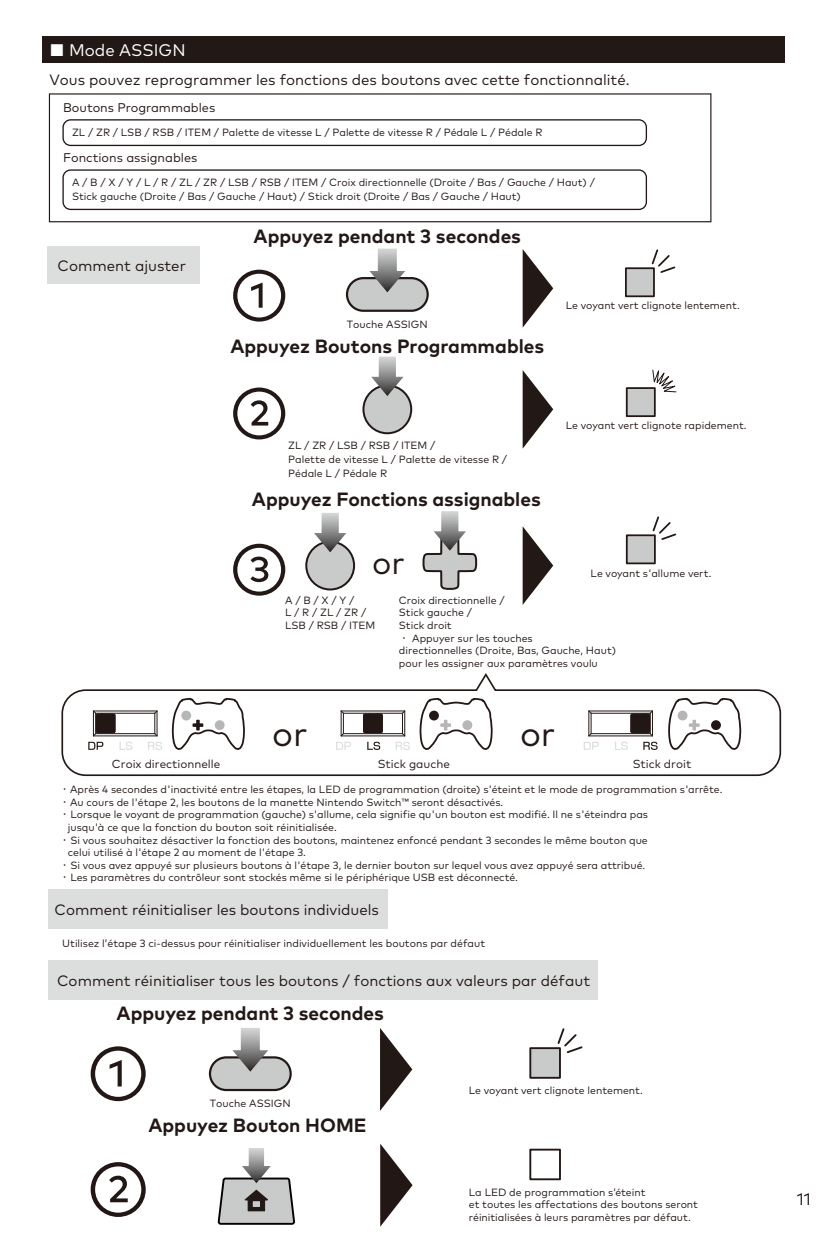
<style>
.page{position:relative;width:834px;height:1251px;background:#fff}
.page>*{position:absolute;margin:0;border:0;box-sizing:border-box;transform-origin:0 0}
.t1{font:62.1px "Mark OT";color:#221714}
.t2{font:62.1px "Mark OT";color:#221815}
.t3{font:58.8px/117.9px "Mark OT";color:#221815}
.t4{font:34.8px "Mark OT";color:#221815}
.t5{font:32.1px "Mark OT";color:#221815}
.t6{font:700 19.2px "Mark OT";color:#221815}
.t7{font:16.8px "Mark OT";color:#fff}
.t8{font:16.8px "Mark OT";color:#221815}
.t9{font:15px "Mark OT";color:#221815}
.t10{font:12.6px "Mark OT";color:#221815}
.t11{font:11.7px "Mark OT";color:#221815}
.t12{font:10.5px/12.6px "Mark OT";color:#221815}
.s1{font-family:"SST Jp Pro"}
</style>
<div class="page">
<div style="left:48px;top:889px;width:339px;height:39px;background:#dcdddd"></div>
<svg style="left:380px;top:1144px;width:32px;height:82px"></svg>
<div style="left:529px;top:1148px;width:32px;height:31px;background:#fff;border:2px solid #221714"></div>
<div style="left:48px;top:959px;width:549px;height:40px;background:#dcdddd"></div>
<svg style="left:380px;top:1028px;width:32px;height:82px"></svg>
<div style="left:529px;top:1046px;width:32px;height:32px;background:#c9caca;border:2px solid #221815"></div>
<svg style="left:556px;top:1028px;width:27px;height:26px"></svg>
<div style="left:42px;top:36px;width:742px;height:27px;background:#221815"></div>
<div style="left:625px;top:387px;width:30px;height:30px;background:#c9caca;border:2px solid #221815"></div>
<svg style="left:651px;top:369px;width:26px;height:24px"></svg>
<svg style="left:522px;top:370px;width:31px;height:78px"></svg>
<svg style="left:522px;top:526px;width:31px;height:78px"></svg>
<div style="left:625px;top:534px;width:30px;height:30px;background:#c9caca;border:2px solid #221815"></div>
<svg style="left:651px;top:516px;width:26px;height:25px"></svg>
<div style="left:363px;top:385px;width:48px;height:48px;background:#c9caca;border-radius:50%"></div>
<div style="left:362px;top:384px;width:50px;height:50px;border:2px solid #221815;border-radius:50%"></div>
<div style="left:306px;top:541px;width:48px;height:48px;background:#c9caca;border-radius:50%"></div>
<div style="left:305px;top:540px;width:50px;height:50px;border:2px solid #221815;border-radius:50%"></div>
<svg style="left:522px;top:249px;width:31px;height:78px"></svg>
<div style="left:625px;top:267px;width:29px;height:30px;background:#c9caca;border:2px solid #221815"></div>
<svg style="left:650px;top:249px;width:26px;height:25px"></svg>
<svg style="left:371px;top:356px;width:32px;height:40px"></svg>
<svg style="left:314px;top:513px;width:32px;height:39px"></svg>
<svg style="left:422px;top:511px;width:55px;height:79px"></svg>
<div style="left:49px;top:93px;width:662px;height:129px;border:1px solid #221714"></div>
<div style="left:62px;top:119px;width:585px;height:27px;border:1px solid #221815;border-radius:7px"></div>
<div style="left:62px;top:169px;width:585px;height:41px;border:1px solid #221815;border-radius:7px"></div>
<div style="left:48px;top:246px;width:152px;height:38px;background:#dcdddd"></div>
<svg style="left:61px;top:673px;width:720px;height:103px"></svg>
<hr style="left:93px;top:710px;width:64px;height:1px;background:#221714">
<hr style="left:93px;top:735px;width:64px;height:1px;background:#221714">
<hr style="left:96px;top:733px;width:59px;height:1px;background:#221714">
<hr style="left:96px;top:712px;width:59px;height:1px;background:#221714">
<svg style="left:88px;top:710px;width:44px;height:39px"></svg>
<svg style="left:148px;top:710px;width:14px;height:39px"></svg>
<svg style="left:172px;top:696px;width:74px;height:56px"></svg>
<div style="left:181px;top:710px;width:10px;height:10px;background:#b6b6b6;border-radius:50%"></div>
<div style="left:215px;top:720px;width:9px;height:10px;background:#b6b6b6;border-radius:50%"></div>
<hr style="left:341px;top:710px;width:63px;height:1px;background:#221714">
<hr style="left:341px;top:735px;width:63px;height:1px;background:#221714">
<hr style="left:343px;top:733px;width:59px;height:1px;background:#221714">
<hr style="left:343px;top:712px;width:59px;height:1px;background:#221714">
<svg style="left:362px;top:712px;width:21px;height:22px"></svg>
<svg style="left:336px;top:710px;width:15px;height:39px"></svg>
<svg style="left:367px;top:741px;width:13px;height:8px"></svg>
<svg style="left:395px;top:710px;width:15px;height:39px"></svg>
<svg style="left:420px;top:696px;width:73px;height:56px"></svg>
<div style="left:429px;top:710px;width:10px;height:10px;background:#221714;border-radius:50%"></div>
<div style="left:462px;top:720px;width:10px;height:10px;background:#b6b6b6;border-radius:50%"></div>
<hr style="left:588px;top:710px;width:64px;height:1px;background:#221714">
<hr style="left:588px;top:735px;width:64px;height:1px;background:#221714">
<hr style="left:591px;top:733px;width:59px;height:1px;background:#221714">
<hr style="left:591px;top:712px;width:59px;height:1px;background:#221714">
<svg style="left:583px;top:710px;width:15px;height:39px"></svg>
<svg style="left:615px;top:710px;width:42px;height:39px"></svg>
<svg style="left:668px;top:696px;width:74px;height:56px"></svg>
<div style="left:677px;top:710px;width:10px;height:10px;background:#b6b6b6;border-radius:50%"></div>
<div style="left:711px;top:720px;width:9px;height:10px;background:#221714;border-radius:50%"></div>
<svg style="left:217px;top:1148px;width:78px;height:77px"></svg>
<div style="left:347px;top:278px;width:80px;height:33px;background:#c9caca;border-radius:16px"></div>
<div style="left:346px;top:277px;width:82px;height:35px;border:2px solid #221815;border-radius:16px"></div>
<svg style="left:369px;top:248px;width:36px;height:44px"></svg>
<div style="left:210px;top:1057px;width:80px;height:32px;background:#c9caca;border-radius:16px"></div>
<div style="left:209px;top:1056px;width:83px;height:34px;border:2px solid #221815;border-radius:16px"></div>
<svg style="left:232px;top:1028px;width:36px;height:43px"></svg>
<h3 class="t7" style="left:49px;top:40px;width:138px">■ Mode ASSIGN</h3>
<h3 class="t9" style="left:49px;top:71px;width:581px">Vous pouvez reprogrammer les fonctions des boutons avec cette fonctionnalité.</h3>
<p class="t10" style="left:63px;top:99px;width:154px">Boutons Programmables</p>
<p class="t12" style="left:72px;top:126px;width:472px">ZL / ZR / LSB / RSB / ITEM / Palette de vitesse L / Palette de vitesse R / Pédale L / Pédale R</p>
<p class="t10" style="left:63px;top:150px;width:136px">Fonctions assignables</p>
<p class="t12" style="left:72px;top:175px;width:524px;line-height:14.4px">A / B / X / Y / L / R / ZL / ZR / LSB / RSB / ITEM / Croix directionnelle (Droite / Bas / Gauche / Haut) /<br>Stick gauche (Droite / Bas / Gauche / Haut) / Stick droit (Droite / Bas / Gauche / Haut)</p>
<h3 class="t9" style="left:58px;top:257px;width:130px">Comment ajuster</h3>
<h3 class="t6" style="left:253px;top:223px;width:269px">Appuyez pendant 3 secondes</h3>
<h2 class="t3" style="left:229px;top:236px;width:62px">①<br>②</h2>
<p class="t12" style="left:347px;top:318px;width:82px">Touche ASSIGN</p>
<h3 class="t6" style="left:230px;top:333px;width:315px">Appuyez Boutons Programmables</h3>
<p class="t12" style="left:288px;top:437px;width:220px;line-height:14.4px">ZL / ZR / LSB / RSB / ITEM /<br>Palette de vitesse L / Palette de vitesse R /<br>Pédale L / Pédale R</p>
<h3 class="t6" style="left:252px;top:486px;width:290px">Appuyez Fonctions assignables</h3>
<p class="t12" style="left:565px;top:299px;width:175px">Le voyant vert clignote lentement.</p>
<p class="t12" style="left:565px;top:418px;width:182px">Le voyant vert clignote rapidement.</p>
<h2 class="t3" style="left:229px;top:509px;width:62px">③</h2>
<h3 class="t5" style="left:372px;top:542px;width:34px">or</h3>
<p class="t12" style="left:399px;top:593px;width:218px">Croix directionnelle /<br>Stick gauche /<br>Stick droit<br><span class="s1">・</span> Appuyer sur les touches<br>directionnelles (Droite, Bas, Gauche, Haut) pour les assigner aux paramètres voulu</p>
<p class="t12" style="left:590px;top:566px;width:122px">Le voyant s'allume vert.</p>
<p class="t12" style="left:285px;top:593px;width:92px">A / B / X / Y /<br>L / R / ZL / ZR /<br>LSB / RSB / ITEM</p>
<h3 class="t4" style="left:272px;top:711px;width:37px">or</h3>
<h3 class="t4" style="left:520px;top:711px;width:37px">or</h3>
<p class="t11" style="left:112px;top:757px;width:110px">Croix directionnelle</p>
<p class="t11" style="left:378px;top:756px;width:74px">Stick gauche</p>
<p class="t11" style="left:632px;top:756px;width:60px">Stick droit</p>
<p class="t12" style="left:60px;top:782px;width:664px"><span class="s1">・</span> Après 4 secondes d'inactivité entre les étapes, la LED de programmation (droite) s'éteint et le mode de programmation s'arrête.</p>
<p class="t12" style="left:60px;top:795px;width:445px"><span class="s1">・</span> Au cours de l'étape 2, les boutons de la manette Nintendo Switch™ seront désactivés.</p>
<p class="t12" style="left:60px;top:808px;width:589px"><span class="s1">・</span> Lorsque le voyant de programmation (gauche) s'allume, cela signifie qu'un bouton est modifié. Il ne s'éteindra pas</p>
<p class="t12" style="left:68px;top:820px;width:270px">jusqu'à ce que la fonction du bouton soit réinitialisée.</p>
<p class="t12" style="left:60px;top:833px;width:589px"><span class="s1">・</span> Si vous souhaitez désactiver la fonction des boutons, maintenez enfoncé pendant 3 secondes le même bouton que</p>
<p class="t12" style="left:68px;top:845px;width:239px">celui utilisé à l'étape 2 au moment de l'étape 3.</p>
<p class="t12" style="left:60px;top:858px;width:587px"><span class="s1">・</span> Si vous avez appuyé sur plusieurs boutons à l'étape 3, le dernier bouton sur lequel vous avez appuyé sera attribué.</p>
<p class="t12" style="left:60px;top:871px;width:460px"><span class="s1">・</span> Les paramètres du contrôleur sont stockés même si le périphérique USB est déconnecté.</p>
<h3 class="t9" style="left:55px;top:900px;width:326px">Comment réinitialiser les boutons individuels</h3>
<p class="t12" style="left:62px;top:936px;width:424px">Utilisez l’étape 3 ci-dessus pour réinitialiser individuellement les boutons par défaut</p>
<h3 class="t9" style="left:57px;top:971px;width:534px">Comment réinitialiser tous les boutons / fonctions aux valeurs par défaut</h3>
<h3 class="t6" style="left:117px;top:1000px;width:269px">Appuyez pendant 3 secondes</h3>
<h1 class="t2" style="left:86px;top:1035px;width:65px">①</h1>
<p class="t12" style="left:210px;top:1096px;width:82px">Touche ASSIGN</p>
<h3 class="t6" style="left:148px;top:1112px;width:220px">Appuyez Bouton HOME</h3>
<h1 class="t1" style="left:86px;top:1150px;width:65px">②</h1>
<p class="t12" style="left:469px;top:1083px;width:175px">Le voyant vert clignote lentement.</p>
<p class="t12" style="left:469px;top:1185px;width:230px">La LED de programmation s’éteint<br>et toutes les affectations des boutons seront réinitialisées à leurs paramètres par défaut.</p>
<h3 class="t8" style="left:796px;top:1188px;width:16px">11</h3>
</div>
